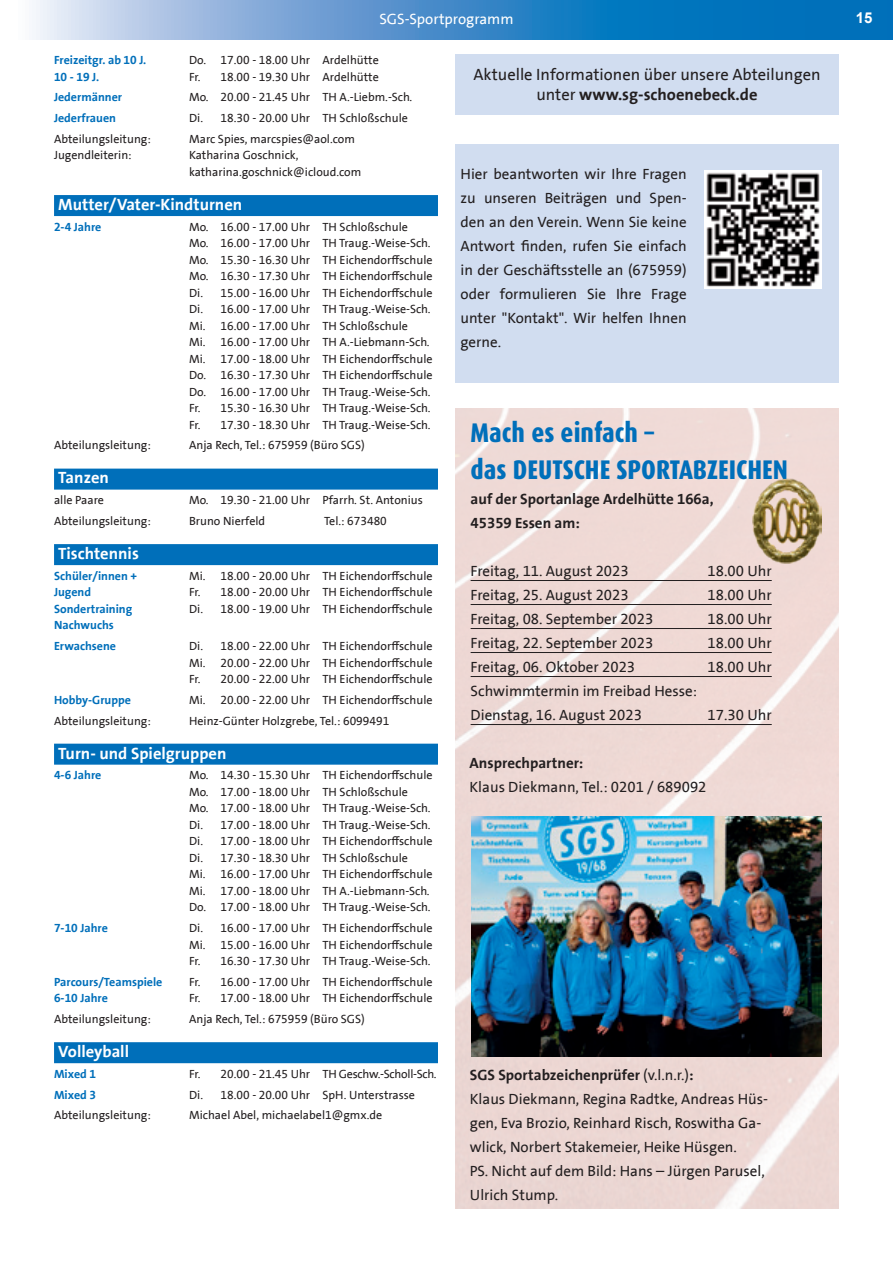
<style>
.page{position:relative;width:893px;height:1263px;background:#fff}
.page>*{position:absolute;margin:0;border:0;box-sizing:border-box;transform-origin:0 0}
.t1{font:800 27px "Dax Condensed";color:#006fba}
.t2{font:700 16.5px "The Sans Office";color:#fff}
.t3{font:16.5px/19.8px "The Sans Office";color:#231f20;text-align:center}
.t4{font:15px/24px "The Sans Office";color:#231f20}
.t5{font:700 15px "The Sans Office";color:#231f20}
.Sportamagazin{font:15px "The Sans Office";color:#fff}
.t6{font:700 15px "Arial";color:#fff}
.t7{font:12px/16.5px "The Sans Office";color:#231f20}
.t8{font:700 12px "The Sans Office";color:#006fba}
.t9{font:12px "The Sans Office";letter-spacing:-.02em;color:#231f20}
.s1{font-weight:700}
.s2{font-weight:400}
</style>
<div class="page">
<svg style="left:32px;top:0;width:861px;height:40px;background:#4d95cd"></svg>
<div style="left:54px;top:195px;width:384px;height:21px;background:#006fba"></div>
<div style="left:54px;top:469px;width:384px;height:21px;background:#006fba"></div>
<div style="left:54px;top:544px;width:384px;height:21px;background:#006fba"></div>
<div style="left:54px;top:744px;width:384px;height:21px;background:#006fba"></div>
<div style="left:54px;top:1042px;width:384px;height:21px;background:#006fba"></div>
<div style="left:455px;top:144px;width:383px;height:239px;background:#d1ddf0"></div>
<div style="left:455px;top:54px;width:384px;height:60px;background:#d1ddf0"></div>
<div style="left:455px;top:408px;width:384px;height:801px;background:#eed9d5"></div>
<hr style="left:471px;top:580px;width:301px;height:1px;background:#231f20">
<hr style="left:471px;top:604px;width:301px;height:1px;background:#231f20">
<hr style="left:471px;top:628px;width:301px;height:1px;background:#231f20">
<hr style="left:471px;top:652px;width:301px;height:1px;background:#231f20">
<hr style="left:471px;top:676px;width:301px;height:1px;background:#231f20">
<hr style="left:471px;top:724px;width:301px;height:1px;background:#231f20">
<img style="left:753px;top:479px;width:69px;height:84px">
<img style="left:471px;top:816px;width:351px;height:240px">
<img style="left:704px;top:171px;width:118px;height:117px">
<p class="Sportamagazin" style="left:379px;top:10px;width:136px">SGS-Sportprogramm</p>
<p class="t8" style="left:54px;top:52px;width:94px">Freizeitgr. ab 10 J.</p>
<p class="t7" style="left:189px;top:52px;width:191px">Do. 17.00 - 18.00 Uhr Ardelhütte</p>
<p class="t8" style="left:54px;top:69px;width:47px">10 - 19 J.</p>
<p class="t7" style="left:189px;top:68px;width:191px">Fr. 18.00 - 19.30 Uhr Ardelhütte</p>
<p class="t8" style="left:54px;top:90px;width:70px">Jedermänner</p>
<p class="t7" style="left:189px;top:89px;width:225px">Mo. 20.00 - 21.45 Uhr TH A.-Liebm.-Sch.</p>
<p class="t8" style="left:54px;top:110px;width:63px">Jederfrauen</p>
<p class="t7" style="left:189px;top:110px;width:220px">Di. 18.30 - 20.00 Uhr TH Schloßschule</p>
<p class="t7" style="left:54px;top:131px;width:98px">Abteilungsleitung:</p>
<p class="t7" style="left:189px;top:131px;width:167px">Marc Spies, marcspies@aol.com</p>
<p class="t7" style="left:54px;top:147px;width:79px">Jugendleiterin:</p>
<p class="t7" style="left:189px;top:147px;width:174px">Katharina Goschnick, katharina.goschnick@icloud.com</p>
<p class="t2" style="left:58px;top:194px;width:185px">Mutter/Vater-Kindturnen</p>
<p class="t8" style="left:54px;top:219px;width:49px">2-4 Jahre</p>
<p class="t7" style="left:189px;top:218px;width:245px">Mo. 16.00 - 17.00 Uhr TH Schloßschule<br>Mo. 16.00 - 17.00 Uhr TH Traug.-Weise-Sch.<br>Mo. 15.30 - 16.30 Uhr TH Eichendorffschule Mo. 16.30 - 17.30 Uhr TH Eichendorffschule Di. 15.00 - 16.00 Uhr TH Eichendorffschule Di. 16.00 - 17.00 Uhr TH Traug.-Weise-Sch.<br>Mi. 16.00 - 17.00 Uhr TH Schloßschule<br>Mi. 16.00 - 17.00 Uhr TH A.-Liebmann-Sch.<br>Mi. 17.00 - 18.00 Uhr TH Eichendorffschule Do. 16.30 - 17.30 Uhr TH Eichendorffschule Do. 16.00 - 17.00 Uhr TH Traug.-Weise-Sch.<br>Fr. 15.30 - 16.30 Uhr TH Traug.-Weise-Sch.<br>Fr. 17.30 - 18.30 Uhr TH Traug.-Weise-Sch.</p>
<p class="t7" style="left:54px;top:437px;width:98px">Abteilungsleitung:</p>
<p class="t7" style="left:189px;top:437px;width:177px">Anja Rech, Tel.: 675959 (Büro SGS)</p>
<p class="t2" style="left:58px;top:467px;width:52px">Tanzen</p>
<p class="t7" style="left:54px;top:492px;width:51px">alle Paare</p>
<p class="t7" style="left:189px;top:492px;width:235px">Mo. 19.30 - 21.00 Uhr Pfarrh. St. Antonius</p>
<p class="t7" style="left:54px;top:513px;width:98px">Abteilungsleitung:</p>
<p class="t7" style="left:189px;top:513px;width:78px">Bruno Nierfeld</p>
<p class="t7" style="left:324px;top:513px;width:64px">Tel.: 673480</p>
<p class="t2" style="left:58px;top:543px;width:82px">Tischtennis</p>
<p class="t8" style="left:54px;top:568px;width:85px">Schüler/innen +</p>
<p class="t7" style="left:189px;top:567px;width:245px">Mi. 18.00 - 20.00 Uhr TH Eichendorffschule</p>
<p class="t8" style="left:54px;top:584px;width:39px">Jugend</p>
<p class="t7" style="left:189px;top:584px;width:245px">Fr. 18.00 - 20.00 Uhr TH Eichendorffschule</p>
<p class="t8" style="left:54px;top:601px;width:80px">Sondertraining</p>
<p class="t7" style="left:189px;top:600px;width:245px">Di. 18.00 - 19.00 Uhr TH Eichendorffschule</p>
<p class="t8" style="left:54px;top:617px;width:61px">Nachwuchs</p>
<p class="t8" style="left:54px;top:638px;width:64px">Erwachsene</p>
<p class="t7" style="left:189px;top:638px;width:245px;text-align:justify">Di. 18.00 - 22.00 Uhr TH Eichendorffschule Mi. 20.00 - 22.00 Uhr TH Eichendorffschule Fr. 20.00 - 22.00 Uhr TH Eichendorffschule</p>
<p class="t8" style="left:54px;top:692px;width:78px">Hobby-Gruppe</p>
<p class="t7" style="left:189px;top:691px;width:245px">Mi. 20.00 - 22.00 Uhr TH Eichendorffschule</p>
<p class="t7" style="left:54px;top:712px;width:98px">Abteilungsleitung:</p>
<p class="t7" style="left:189px;top:712px;width:202px">Heinz-Günter Holzgrebe, Tel.: 6099491</p>
<p class="t2" style="left:58px;top:742px;width:170px">Turn- und Spielgruppen</p>
<p class="t8" style="left:54px;top:767px;width:49px">4-6 Jahre</p>
<p class="t7" style="left:189px;top:767px;width:245px">Mo. 14.30 - 15.30 Uhr TH Eichendorffschule Mo. 17.00 - 18.00 Uhr TH Schloßschule<br>Mo. 17.00 - 18.00 Uhr TH Traug.-Weise-Sch.<br>Di. 17.00 - 18.00 Uhr TH Traug.-Weise-Sch.<br>Di. 17.00 - 18.00 Uhr TH Eichendorffschule Di. 17.30 - 18.30 Uhr TH Schloßschule<br>Mi. 16.00 - 17.00 Uhr TH Eichendorffschule Mi. 17.00 - 18.00 Uhr TH A.-Liebmann-Sch.<br>Do. 17.00 - 18.00 Uhr TH Traug.-Weise-Sch.</p>
<p class="t8" style="left:54px;top:920px;width:55px">7-10 Jahre</p>
<p class="t7" style="left:189px;top:920px;width:245px;text-align:justify">Di. 16.00 - 17.00 Uhr TH Eichendorffschule Mi. 15.00 - 16.00 Uhr TH Eichendorffschule Fr. 16.30 - 17.30 Uhr TH Traug.-Weise-Sch.</p>
<p class="t8" style="left:54px;top:974px;width:110px">Parcours/Teamspiele</p>
<p class="t7" style="left:189px;top:973px;width:245px">Fr. 16.00 - 17.00 Uhr TH Eichendorffschule</p>
<p class="t8" style="left:54px;top:990px;width:55px">6-10 Jahre</p>
<p class="t7" style="left:189px;top:990px;width:245px">Fr. 17.00 - 18.00 Uhr TH Eichendorffschule</p>
<p class="t7" style="left:54px;top:1011px;width:98px">Abteilungsleitung:</p>
<p class="t7" style="left:189px;top:1011px;width:177px">Anja Rech, Tel.: 675959 (Büro SGS)</p>
<p class="t2" style="left:58px;top:1041px;width:72px">Volleyball</p>
<p class="t8" style="left:54px;top:1066px;width:44px">Mixed 1</p>
<p class="t9" style="left:189px;top:1066px;width:249px">Fr. 20.00 - 21.45 Uhr TH Geschw.-Scholl-Sch.</p>
<p class="t8" style="left:54px;top:1087px;width:44px">Mixed 3</p>
<p class="t7" style="left:189px;top:1086px;width:227px">Di. 18.00 - 20.00 Uhr SpH. Unterstrasse</p>
<p class="t7" style="left:54px;top:1107px;width:98px">Abteilungsleitung:</p>
<p class="t7" style="left:189px;top:1107px;width:195px">Michael Abel, michaelabel1@gmx.de</p>
<p class="t3" style="left:473px;top:65px;width:349px">Aktuelle Informationen über unsere Abteilungen unter <span class="s1">www.sg-schoenebeck.de</span></p>
<p class="t4" style="left:460px;top:162px;width:228px;text-align:justify">Hier beantworten wir Ihre Fragen zu unseren Beiträgen und Spen&shy;den an den Verein. Wenn Sie keine Antwort finden, rufen Sie einfach in der Geschäftsstelle an (675959) oder formulieren Sie Ihre Frage unter "Kontakt". Wir helfen Ihnen gerne.</p>
<p class="t1" style="left:471px;top:417px;width:185px">Mach es einfach –</p>
<p class="t1" style="left:471px;top:455px;width:319px">das DEUTSCHE SPORTABZEICHEN</p>
<p class="t5" style="left:471px;top:489px;width:244px">auf der Sportanlage Ardelhütte 166a,</p>
<p class="t5" style="left:471px;top:513px;width:111px">45359 Essen am:</p>
<p class="t4" style="left:471px;top:559px;width:160px">Freitag, 11. August 2023</p>
<p class="t4" style="left:708px;top:559px;width:66px">18.00 Uhr</p>
<p class="t4" style="left:471px;top:583px;width:160px">Freitag, 25. August 2023</p>
<p class="t4" style="left:708px;top:583px;width:66px">18.00 Uhr</p>
<p class="t4" style="left:471px;top:607px;width:184px">Freitag, 08. September 2023</p>
<p class="t4" style="left:708px;top:607px;width:66px">18.00 Uhr</p>
<p class="t4" style="left:471px;top:631px;width:184px">Freitag, 22. September 2023</p>
<p class="t4" style="left:708px;top:631px;width:66px">18.00 Uhr</p>
<p class="t4" style="left:471px;top:655px;width:166px">Freitag, 06. Oktober 2023</p>
<p class="t4" style="left:708px;top:655px;width:66px">18.00 Uhr</p>
<p class="t4" style="left:471px;top:679px;width:228px">Schwimmtermin im Freibad Hesse:</p>
<p class="t4" style="left:471px;top:703px;width:173px">Dienstag, 16. August 2023</p>
<p class="t4" style="left:708px;top:703px;width:66px">17.30 Uhr</p>
<p class="t5" style="left:470px;top:753px;width:115px">Ansprechpartner:</p>
<p class="t4" style="left:470px;top:775px;width:238px">Klaus Diekmann, Tel.: 0201 / 689092</p>
<p class="t5" style="left:470px;top:1065px;width:225px">SGS Sportabzeichenprüfer <span class="s2">(v.l.n.r.)</span>:</p>
<p class="t4" style="left:470px;top:1087px;width:300px">Klaus Diekmann, Regina Radtke, Andreas Hüs&shy;gen, Eva Brozio, Reinhard Risch, Roswitha Ga&shy;wlick, Norbert Stakemeier, Heike Hüsgen.</p>
<p class="t4" style="left:470px;top:1159px;width:296px">PS. Nicht auf dem Bild: Hans – Jürgen Parusel,<br>Ulrich Stump.</p>
<p class="t6" style="left:856px;top:8px;width:18px">15</p>
</div>
